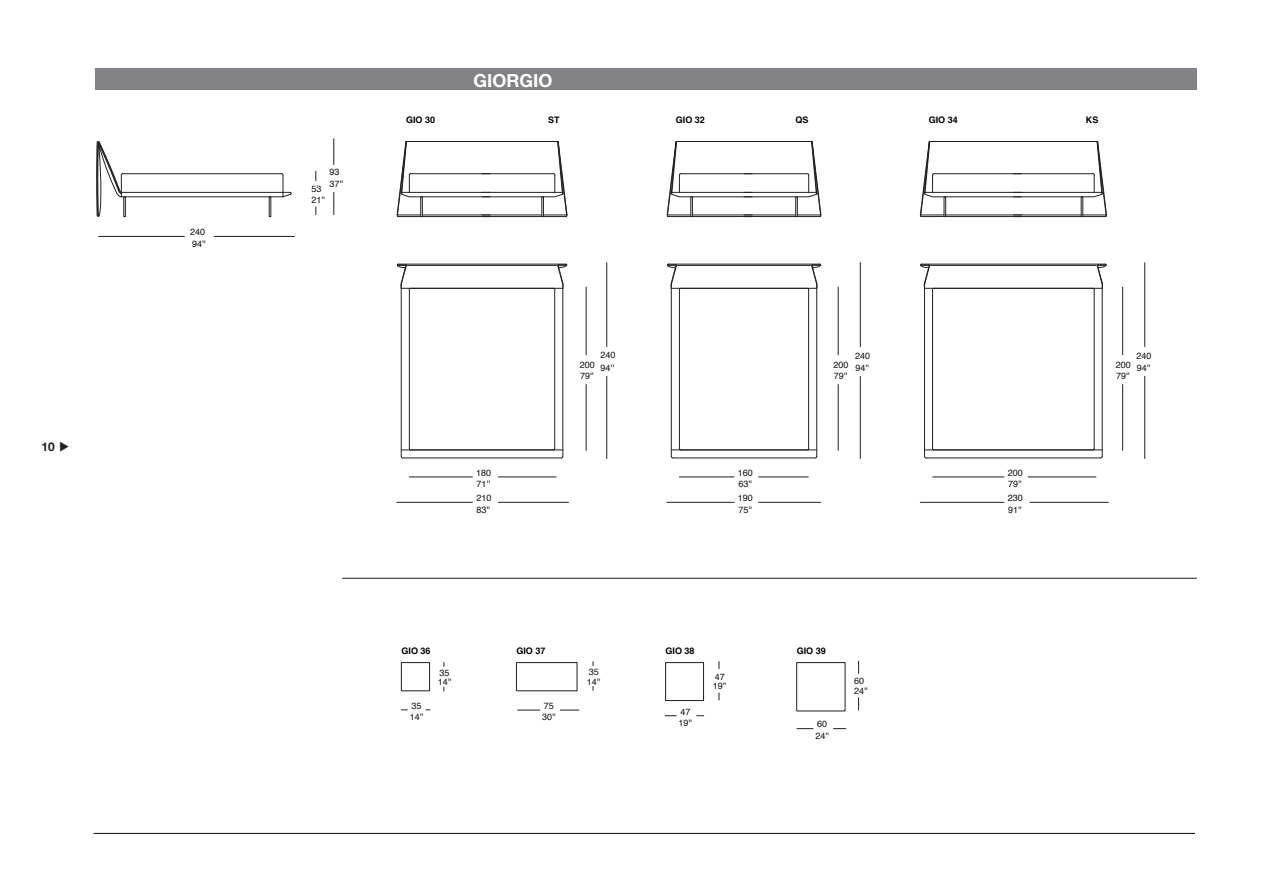
<style>
.page{position:relative;width:1263px;height:893px;background:#fff}
.page>*{position:absolute;margin:0;border:0;box-sizing:border-box;transform-origin:0 0}
.Normale{font:700 18px "Helvetica Neue";color:#fff}
.t1{font:700 12px "Helvetica Neue";color:#231f20}
.t2{font:9px/11.4px "Helvetica";color:#0f1313}
.t3{font:700 9px "Helvetica";color:#000001}
</style>
<div class="page">
<hr style="left:94px;top:833px;width:1101px;height:1px;background:#231f20">
<hr style="left:342px;top:578px;width:855px;height:1px;background:#231f20">
<div style="left:95px;top:68px;width:1101px;height:21px;background:#808285"></div>
<div style="left:124px;top:197px;width:2px;height:20px;border:1px solid #231f20"></div>
<hr style="left:932px;top:290px;width:1px;height:159px;background:#231f20">
<hr style="left:926px;top:458px;width:174px;height:1px;background:#231f20">
<svg style="left:924px;top:448px;width:10px;height:11px"></svg>
<hr style="left:1094px;top:290px;width:1px;height:159px;background:#231f20">
<hr style="left:924px;top:286px;width:1px;height:170px;background:#231f20">
<svg style="left:1092px;top:448px;width:11px;height:11px"></svg>
<hr style="left:921px;top:264px;width:184px;height:1px;background:#231f20">
<hr style="left:123px;top:173px;width:159px;height:1px;background:#231f20">
<hr style="left:121px;top:192px;width:169px;height:1px;background:#231f20">
<hr style="left:121px;top:196px;width:162px;height:1px;background:#231f20">
<hr style="left:1102px;top:286px;width:1px;height:170px;background:#231f20">
<hr style="left:930px;top:265px;width:166px;height:1px;background:#231f20">
<svg style="left:281px;top:173px;width:11px;height:25px"></svg>
<hr style="left:924px;top:450px;width:178px;height:1px;background:#231f20">
<hr style="left:924px;top:288px;width:178px;height:1px;background:#231f20">
<svg style="left:96px;top:141px;width:27px;height:76px"></svg>
<svg style="left:1092px;top:263px;width:15px;height:27px"></svg>
<svg style="left:920px;top:263px;width:14px;height:27px"></svg>
<div style="left:401px;top:662px;width:29px;height:29px;border:1px solid #231f20"></div>
<div style="left:516px;top:662px;width:61px;height:29px;border:1px solid #231f20"></div>
<div style="left:665px;top:662px;width:39px;height:39px;border:1px solid #231f20"></div>
<div style="left:796px;top:662px;width:49px;height:49px;border:1px solid #231f20"></div>
<svg style="left:919px;top:141px;width:188px;height:76px"></svg>
<hr style="left:409px;top:290px;width:1px;height:159px;background:#231f20">
<hr style="left:403px;top:458px;width:158px;height:1px;background:#231f20">
<svg style="left:401px;top:448px;width:10px;height:11px"></svg>
<hr style="left:554px;top:290px;width:1px;height:159px;background:#231f20">
<hr style="left:401px;top:286px;width:1px;height:170px;background:#231f20">
<svg style="left:553px;top:448px;width:11px;height:11px"></svg>
<hr style="left:398px;top:264px;width:168px;height:1px;background:#231f20">
<hr style="left:562px;top:286px;width:1px;height:170px;background:#231f20">
<hr style="left:407px;top:265px;width:149px;height:1px;background:#231f20">
<hr style="left:401px;top:450px;width:162px;height:1px;background:#231f20">
<hr style="left:401px;top:288px;width:162px;height:1px;background:#231f20">
<svg style="left:553px;top:263px;width:15px;height:27px"></svg>
<svg style="left:396px;top:263px;width:15px;height:27px"></svg>
<svg style="left:396px;top:141px;width:172px;height:76px"></svg>
<hr style="left:679px;top:290px;width:1px;height:159px;background:#231f20">
<hr style="left:673px;top:458px;width:142px;height:1px;background:#231f20">
<svg style="left:671px;top:448px;width:10px;height:11px"></svg>
<hr style="left:808px;top:290px;width:1px;height:159px;background:#231f20">
<hr style="left:671px;top:286px;width:1px;height:170px;background:#231f20">
<svg style="left:807px;top:448px;width:11px;height:11px"></svg>
<hr style="left:668px;top:264px;width:152px;height:1px;background:#231f20">
<hr style="left:816px;top:286px;width:1px;height:170px;background:#231f20">
<hr style="left:677px;top:265px;width:133px;height:1px;background:#231f20">
<hr style="left:671px;top:450px;width:146px;height:1px;background:#231f20">
<hr style="left:671px;top:288px;width:146px;height:1px;background:#231f20">
<svg style="left:807px;top:263px;width:14px;height:27px"></svg>
<svg style="left:667px;top:263px;width:14px;height:27px"></svg>
<svg style="left:666px;top:141px;width:156px;height:76px"></svg>
<hr style="left:99px;top:236px;width:85px;height:1px;background:#231f20">
<hr style="left:214px;top:236px;width:80px;height:1px;background:#231f20">
<hr style="left:920px;top:502px;width:84px;height:1px;background:#231f20">
<hr style="left:1030px;top:502px;width:78px;height:1px;background:#231f20">
<hr style="left:1028px;top:477px;width:68px;height:1px;background:#231f20">
<hr style="left:932px;top:477px;width:72px;height:1px;background:#231f20">
<svg style="left:518px;top:710px;width:22px;height:1px"></svg>
<svg style="left:560px;top:710px;width:19px;height:1px"></svg>
<svg style="left:797px;top:728px;width:16px;height:1px"></svg>
<svg style="left:833px;top:728px;width:13px;height:1px"></svg>
<svg style="left:858px;top:698px;width:1px;height:12px"></svg>
<svg style="left:858px;top:661px;width:1px;height:12px"></svg>
<svg style="left:334px;top:139px;width:1px;height:25px"></svg>
<svg style="left:334px;top:192px;width:1px;height:23px"></svg>
<hr style="left:397px;top:502px;width:75px;height:1px;background:#231f20">
<hr style="left:498px;top:502px;width:70px;height:1px;background:#231f20">
<hr style="left:606px;top:263px;width:1px;height:84px;background:#231f20">
<hr style="left:606px;top:376px;width:1px;height:82px;background:#231f20">
<hr style="left:498px;top:477px;width:58px;height:1px;background:#231f20">
<hr style="left:409px;top:477px;width:63px;height:1px;background:#231f20">
<hr style="left:586px;top:384px;width:1px;height:66px;background:#231f20">
<hr style="left:586px;top:287px;width:1px;height:68px;background:#231f20">
<hr style="left:860px;top:263px;width:1px;height:84px;background:#231f20">
<hr style="left:860px;top:376px;width:1px;height:82px;background:#231f20">
<hr style="left:838px;top:384px;width:1px;height:66px;background:#231f20">
<hr style="left:838px;top:287px;width:1px;height:68px;background:#231f20">
<hr style="left:1144px;top:263px;width:1px;height:84px;background:#231f20">
<hr style="left:1144px;top:376px;width:1px;height:82px;background:#231f20">
<hr style="left:1122px;top:384px;width:1px;height:66px;background:#231f20">
<hr style="left:1122px;top:287px;width:1px;height:68px;background:#231f20">
<hr style="left:667px;top:502px;width:67px;height:1px;background:#231f20">
<hr style="left:759px;top:502px;width:62px;height:1px;background:#231f20">
<hr style="left:759px;top:477px;width:49px;height:1px;background:#231f20">
<hr style="left:679px;top:477px;width:55px;height:1px;background:#231f20">
<h2 class="t1" style="left:42px;top:439px;width:15px">10</h2>
<p class="t2" style="left:190px;top:227px;width:17px">240<br>94''</p>
<p class="t2" style="left:329px;top:167px;width:15px">93<br>37''</p>
<p class="t2" style="left:312px;top:183px;width:15px">53<br>21''</p>
<p class="Normale" style="left:473px;top:70px;width:80px">GIORGIO</p>
<p class="t3" style="left:406px;top:113px;width:31px">GIO 30</p>
<p class="t3" style="left:548px;top:113px;width:13px">ST</p>
<p class="t3" style="left:676px;top:113px;width:31px">GIO 32</p>
<p class="t3" style="left:795px;top:113px;width:15px">QS</p>
<p class="t3" style="left:929px;top:113px;width:31px">GIO 34</p>
<p class="t3" style="left:1086px;top:113px;width:14px">KS</p>
<p class="t2" style="left:476px;top:467px;width:17px">180<br>71''</p>
<p class="t2" style="left:476px;top:493px;width:17px">210<br>83''</p>
<p class="t2" style="left:600px;top:348px;width:17px;line-height:13.2px">240<br>94''</p>
<p class="t2" style="left:580px;top:359px;width:17px">200<br>79''</p>
<p class="t2" style="left:738px;top:467px;width:17px">160<br>63''</p>
<p class="t2" style="left:738px;top:493px;width:17px">190<br>75''</p>
<p class="t2" style="left:855px;top:351px;width:17px">240<br>94''</p>
<p class="t2" style="left:833px;top:359px;width:17px">200<br>79''</p>
<p class="t3" style="left:401px;top:643px;width:31px">GIO 36</p>
<p class="t2" style="left:438px;top:668px;width:15px;line-height:9.6px">35<br>14''</p>
<p class="t3" style="left:516px;top:643px;width:31px">GIO 37</p>
<p class="t3" style="left:666px;top:643px;width:31px">GIO 38</p>
<p class="t3" style="left:797px;top:643px;width:31px">GIO 39</p>
<p class="t2" style="left:587px;top:667px;width:15px;line-height:9.6px">35<br>14''</p>
<p class="t2" style="left:713px;top:672px;width:15px;line-height:9.4px">47<br>19''</p>
<p class="t2" style="left:854px;top:677px;width:15px;line-height:9.6px">60<br>24''</p>
<p class="t2" style="left:410px;top:700px;width:15px">35<br>14''</p>
<p class="t2" style="left:542px;top:700px;width:15px">75<br>30''</p>
<p class="t2" style="left:678px;top:706px;width:15px">47<br>19''</p>
<p class="t2" style="left:815px;top:719px;width:15px">60<br>24''</p>
<p class="t2" style="left:1008px;top:467px;width:17px">200<br>79''</p>
<p class="t2" style="left:1008px;top:492px;width:17px">230<br>91''</p>
<p class="t2" style="left:1136px;top:351px;width:17px">240<br>94''</p>
<p class="t2" style="left:1116px;top:359px;width:17px">200<br>79''</p>
</div>
